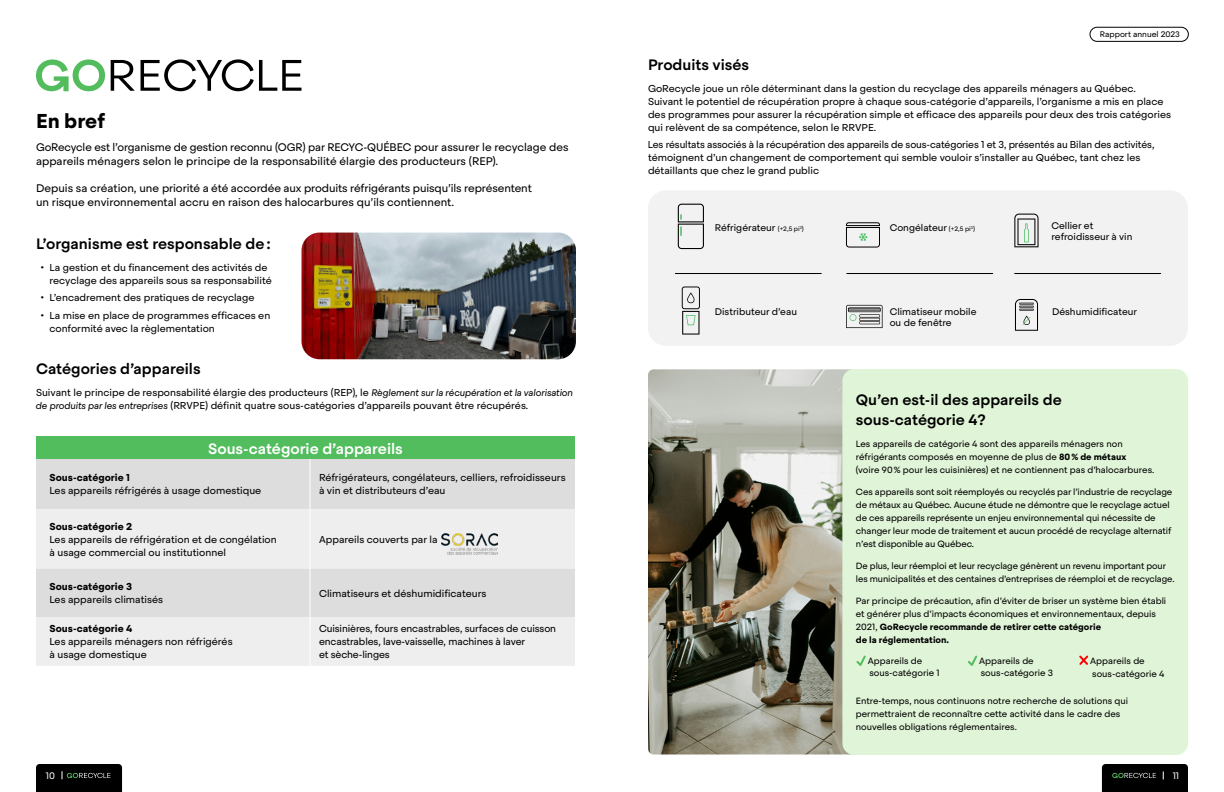
<style>
.page{position:relative;width:1224px;height:792px;background:#fff}
.page>*{position:absolute;margin:0;border:0;box-sizing:border-box;transform-origin:0 0}
.t1{font:700 20px "Steradian";letter-spacing:-.005em;color:#000}
.t2{font:500 15px/20px "Steradian";color:#000}
.t3{font:500 15px "Steradian";color:#fff}
.t4{font:11px/14px "Steradian";color:#000}
.t5{font:10px/13px "Steradian";color:#000}
.t6{font:700 10px "Steradian";color:#000}
.t7{font:9.6px/11.5px "Steradian";color:#000}
.t8{font:9.4px "Steradian";color:#f7f8f8}
.t9{font:9px/13px "Steradian";letter-spacing:-.01em;color:#000}
.t10{font:8px "Steradian";color:#000}
.s1{font-style:italic;font-size:9.5px}
.s2{font-weight:700}
.s3{font-size:6.4px}
</style>
<div class="page">
<div style="left:648px;top:190px;width:540px;height:156px;background:#f2f2f2;border-radius:18px"></div>
<img style="left:302px;top:233px;width:274px;height:126px">
<div style="left:36px;top:437px;width:539px;height:22px;background:#52bd5d"></div>
<div style="left:36px;top:459px;width:539px;height:50px;background:#ddd"></div>
<svg style="left:36px;top:509px;width:539px;height:157px;background:#e8e8e8"></svg>
<hr style="left:310px;top:459px;width:1px;height:50px;background:#fff">
<hr style="left:310px;top:509px;width:1px;height:59px;background:#fff">
<hr style="left:310px;top:568px;width:1px;height:49px;background:#fff">
<hr style="left:310px;top:617px;width:1px;height:49px;background:#fff">
<img style="left:442px;top:533px;width:56px;height:21px">
<hr style="left:675px;top:273px;width:146px;height:1px;background:#000">
<hr style="left:847px;top:273px;width:146px;height:1px;background:#000">
<hr style="left:1015px;top:273px;width:146px;height:1px;background:#000">
<svg style="left:678px;top:204px;width:26px;height:45px"></svg>
<svg style="left:846px;top:222px;width:34px;height:26px"></svg>
<svg style="left:1014px;top:214px;width:25px;height:33px"></svg>
<svg style="left:1015px;top:299px;width:23px;height:32px"></svg>
<svg style="left:682px;top:287px;width:18px;height:48px"></svg>
<svg style="left:846px;top:305px;width:37px;height:23px"></svg>
<img style="left:648px;top:369px;width:202px;height:385px">
<svg style="left:1102px;top:764px;width:86px;height:28px;background:#070807"></svg>
<svg style="left:36px;top:764px;width:86px;height:28px;background:#070807"></svg>
<div style="left:1090px;top:27px;width:99px;height:15px;border:1px solid #000;border-radius:7px"></div>
<svg style="left:36px;top:59px;width:69px;height:32px"></svg>
<svg style="left:111px;top:60px;width:24px;height:31px"></svg>
<svg style="left:141px;top:59px;width:161px;height:32px"></svg>
<div style="left:842px;top:369px;width:346px;height:386px;background:#e0f4d7;border-radius:12px"></div>
<svg style="left:856px;top:655px;width:10px;height:11px"></svg>
<svg style="left:968px;top:655px;width:10px;height:11px"></svg>
<svg style="left:1079px;top:655px;width:10px;height:10px"></svg>
<p class="t10" style="left:1100px;top:30px;width:82px">Rapport annuel 2023</p>
<h2 class="t2" style="left:648px;top:55px;width:103px">Produits visés</h2>
<p class="t5" style="left:648px;top:82px;width:525px">GoRecycle joue un rôle déterminant dans la gestion du recyclage des appareils ménagers au Québec.<br>Suivant le potentiel de récupération propre à chaque sous-catégorie d’appareils, l’organisme a mis en place des programmes pour assurer la récupération simple et efficace des appareils pour deux des trois catégories qui relèvent de sa compétence, selon le RRVPE.</p>
<p class="t5" style="left:648px;top:138px;width:508px">Les résultats associés à la récupération des appareils de sous-catégories 1 et 3, présentés au Bilan des activités, témoignent d’un changement de comportement qui semble vouloir s’installer au Québec, tant chez les détaillants que chez le grand public</p>
<h1 class="t1" style="left:36px;top:108px;width:71px">En bref</h1>
<p class="t4" style="left:36px;top:140px;width:534px">GoRecycle est l’organisme de gestion reconnu (OGR) par RECYC-QUÉBEC pour assurer le recyclage des appareils ménagers selon le principe de la responsabilité élargie des producteurs (REP).</p>
<p class="t4" style="left:36px;top:181px;width:497px">Depuis sa création, une priorité a été accordée aux produits réfrigérants puisqu’ils représentent un risque environnemental accru en raison des halocarbures qu’ils contiennent.</p>
<h2 class="t2" style="left:36px;top:233px;width:236px">L’organisme est responsable de:</h2>
<p class="t5" style="left:50px;top:261px;width:224px;text-indent:-9px">• La gestion et du financement des activités de recyclage des appareils sous sa responsabilité</p>
<p class="t5" style="left:40px;top:291px;width:216px">• L’encadrement des pratiques de recyclage</p>
<p class="t5" style="left:50px;top:309px;width:222px;text-indent:-9px">• La mise en place de programmes efficaces en conformité avec la règlementation</p>
<h2 class="t2" style="left:36px;top:359px;width:166px">Catégories d’appareils</h2>
<p class="t5" style="left:36px;top:386px;width:539px">Suivant le principe de responsabilité élargie des producteurs (REP), le <span class="s1">Règlement sur la récupération et la valorisation de produits par les entreprises</span> (RRVPE) définit quatre sous-catégories d’appareils pouvant être récupérés.</p>
<h2 class="t2" style="left:856px;top:390px;width:207px">Qu’en est-il des appareils de sous-catégorie 4?</h2>
<p class="t9" style="left:856px;top:437px;width:300px">Les appareils de catégorie 4 sont des appareils ménagers non réfrigérants composés en moyenne de plus de <span class="s2">80% de métaux<br></span>(voire 90% pour les cuisinières) et ne contiennent pas d’halocarbures.</p>
<p class="t9" style="left:856px;top:485px;width:318px">Ces appareils sont soit réemployés ou recyclés par l’industrie de recyclage de métaux au Québec. Aucune étude ne démontre que le recyclage actuel de ces appareils représente un enjeu environnemental qui nécessite de changer leur mode de traitement et aucun procédé de recyclage alternatif n’est disponible au Québec.</p>
<p class="t9" style="left:856px;top:559px;width:320px">De plus, leur réemploi et leur recyclage génèrent un revenu important pour les municipalités et des centaines d’entreprises de réemploi et de recyclage.</p>
<p class="t9" style="left:856px;top:594px;width:312px">Par principe de précaution, afin d’éviter de briser un système bien établi et générer plus d’impacts économiques et environnementaux, depuis 2021, <span class="s2">GoRecycle recommande de retirer cette catégorie<br>de la réglementation.</span></p>
<p class="t7" style="left:1051px;top:220px;width:82px">Cellier et refroidisseur à vin</p>
<p class="t7" style="left:715px;top:222px;width:90px">Réfrigérateur <span class="s3">(+2,5 pi</span><sup>3</sup><span class="s3">)</span></p>
<p class="t7" style="left:890px;top:222px;width:87px">Congélateur <span class="s3">(+2,5 pi</span><sup>3</sup><span class="s3">)</span></p>
<p class="t7" style="left:890px;top:306px;width:88px">Climatiseur mobile ou de fenêtre</p>
<p class="t7" style="left:1052px;top:306px;width:87px">Déshumidificateur</p>
<p class="t7" style="left:715px;top:306px;width:84px">Distributeur d’eau</p>
<h2 class="t3" style="left:208px;top:439px;width:196px">Sous-catégorie d’appareils</h2>
<p class="t5" style="left:319px;top:471px;width:248px">Réfrigérateurs, congélateurs, celliers, refroidisseurs à vin et distributeurs d’eau</p>
<p class="t6" style="left:50px;top:472px;width:82px">Sous-catégorie 1</p>
<p class="t5" style="left:50px;top:484px;width:213px">Les appareils réfrigérés à usage domestique</p>
<p class="t6" style="left:50px;top:520px;width:84px">Sous-catégorie 2</p>
<p class="t5" style="left:50px;top:533px;width:229px">Les appareils de réfrigération et de congélation à usage commercial ou institutionnel</p>
<p class="t5" style="left:319px;top:533px;width:120px">Appareils couverts par la</p>
<p class="t6" style="left:50px;top:580px;width:84px">Sous-catégorie 3</p>
<p class="t5" style="left:50px;top:593px;width:115px">Les appareils climatisés</p>
<p class="t5" style="left:319px;top:587px;width:169px">Climatiseurs et déshumidificateurs</p>
<p class="t5" style="left:319px;top:622px;width:239px">Cuisinières, fours encastrables, surfaces de cuisson encastrables, lave-vaisselle, machines à laver<br>et sèche-linges</p>
<p class="t6" style="left:50px;top:623px;width:84px">Sous-catégorie 4</p>
<p class="t5" style="left:50px;top:635px;width:185px">Les appareils ménagers non réfrigérés à usage domestique</p>
<p class="t9" style="left:868px;top:655px;width:73px;line-height:12px">Appareils de sous-catégorie 1</p>
<p class="t9" style="left:979px;top:655px;width:75px;line-height:12px">Appareils de sous-catégorie 3</p>
<p class="t9" style="left:1090px;top:654px;width:76px">Appareils de sous-catégorie 4</p>
<p class="t9" style="left:856px;top:694px;width:274px">Entre-temps, nous continuons notre recherche de solutions qui permettraient de reconnaître cette activité dans le cadre des nouvelles obligations réglementaires.</p>
<p class="t8" style="left:46px;top:770px;width:11px">10</p>
<p class="t8" style="left:1173px;top:770px;width:8px">11</p>
</div>
